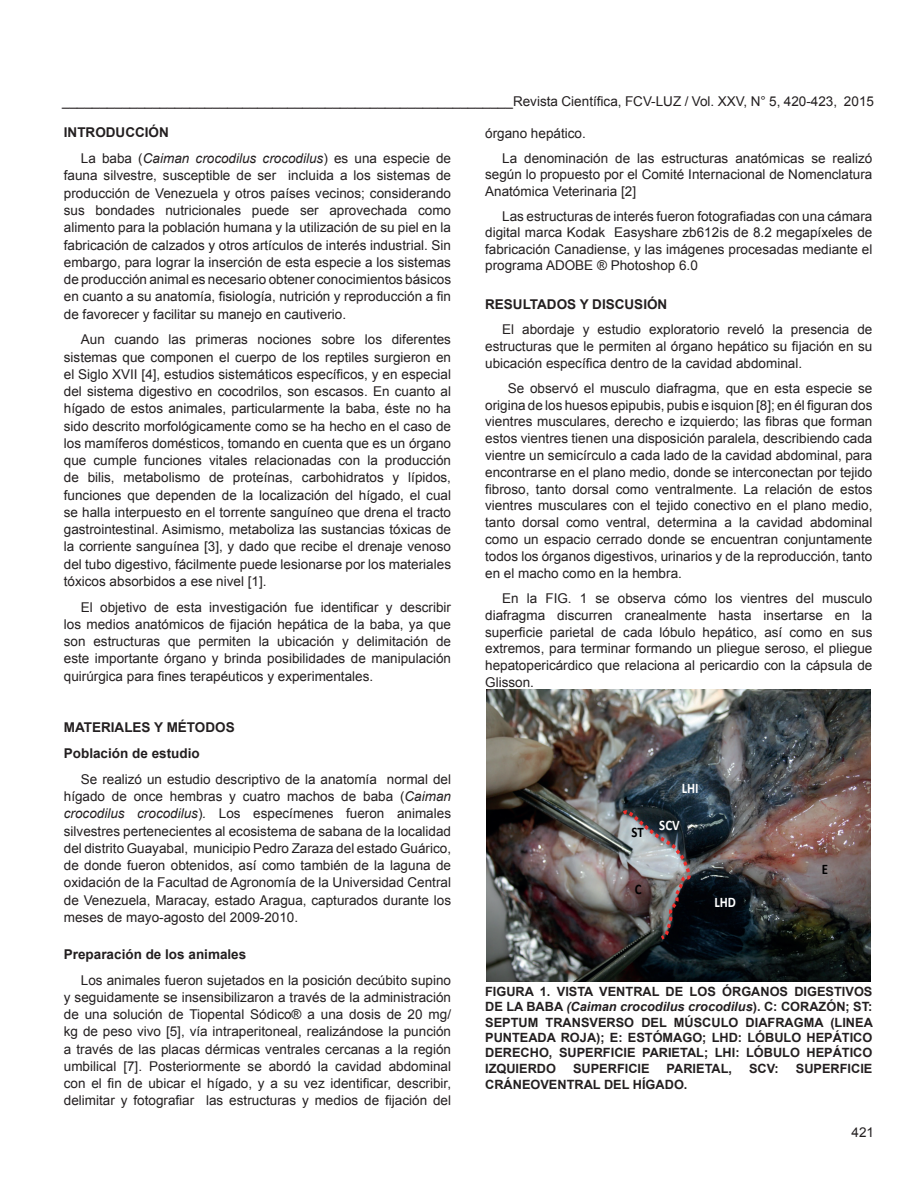
<style>
.page{position:relative;width:915px;height:1191px;background:#fff}
.page>*{position:absolute;margin:0;border:0;box-sizing:border-box;transform-origin:0 0}
.t1{font:700 14.55px "Calibri";color:#fff;scale:.88 1}
.t2{font:700 14.55px "Calibri";color:#000001;scale:.88 1}
.t3{font:13.5px/17.2px "Arial";color:#231f20;text-align:justify}
.t4{font:700 13.5px/25.8px "Arial";color:#231f20}
.t5{font:italic 13.5px/25.8px "Arial";color:#231f20}
.t6{font:700 12.75px/15.3px "Arial";color:#231f20;text-align:justify}
.s1{font-weight:700;font-style:normal}
.s2{font-style:normal}
.s3{font-style:italic}
</style>
<div class="page">
<img style="left:486px;top:689px;width:384px;height:292px">
<img style="left:619px;top:811px;width:73px;height:132px">
<p class="t3" style="left:62px;top:93px;width:813px">____________________________________________________________Revista Científica, FCV-LUZ / Vol. XXV, N° 5, 420-423, 2015</p>
<p class="t5" style="left:81px;top:120px;width:371px;text-indent:-17px"><span class="s1">INTRODUCCIÓN<br></span><span class="s2">La baba (</span>Caiman crocodilus crocodilus<span class="s2">) es una especie de</span></p>
<p class="t3" style="left:64px;top:167px;width:388px">fauna silvestre, susceptible de ser incluida a los sistemas de producción de Venezuela y otros países vecinos; considerando sus bondades nutricionales puede ser aprovechada como alimento para la población humana y la utilización de su piel en la fabricación de calzados y otros artículos de interés industrial. Sin embargo, para lograr la inserción de esta especie a los sistemas de producción animal es necesario obtener conocimientos básicos en cuanto a su anatomía, fisiología, nutrición y reproducción a fin de favorecer y facilitar su manejo en cautiverio.</p>
<p class="t3" style="left:64px;top:331px;width:388px;text-indent:17px">Aun cuando las primeras nociones sobre los diferentes sistemas que componen el cuerpo de los reptiles surgieron en el Siglo XVII [4], estudios sistemáticos específicos, y en especial del sistema digestivo en cocodrilos, son escasos. En cuanto al hígado de estos animales, particularmente la baba, éste no ha sido descrito morfológicamente como se ha hecho en el caso de los mamíferos domésticos, tomando en cuenta que es un órgano que cumple funciones vitales relacionadas con la producción de bilis, metabolismo de proteínas, carbohidratos y lípidos, funciones que dependen de la localización del hígado, el cual se halla interpuesto en el torrente sanguíneo que drena el tracto gastrointestinal. Asimismo, metaboliza las sustancias tóxicas de la corriente sanguínea [3], y dado que recibe el drenaje venoso del tubo digestivo, fácilmente puede lesionarse por los materiales tóxicos absorbidos a ese nivel [1].</p>
<p class="t3" style="left:64px;top:598px;width:388px;text-indent:17px">El objetivo de esta investigación fue identificar y describir los medios anatómicos de fijación hepática de la baba, ya que son estructuras que permiten la ubicación y delimitación de este importante órgano y brinda posibilidades de manipulación quirúrgica para fines terapéuticos y experimentales.</p>
<p class="t4" style="left:64px;top:715px;width:172px">MATERIALES Y MÉTODOS<br>Población de estudio</p>
<p class="t3" style="left:64px;top:770px;width:388px;text-indent:17px">Se realizó un estudio descriptivo de la anatomía normal del hígado de once hembras y cuatro machos de baba (<span class="s3">Caiman crocodilus crocodilus</span>)<span class="s3">.</span> Los especímenes fueron animales silvestres pertenecientes al ecosistema de sabana de la localidad del distrito Guayabal, municipio Pedro Zaraza del estado Guárico, de donde fueron obtenidos, así como también de la laguna de oxidación de la Facultad de Agronomía de la Universidad Central de Venezuela, Maracay, estado Aragua, capturados durante los meses de mayo-agosto del 2009-2010.</p>
<p class="t4" style="left:64px;top:941px;width:184px">Preparación de los animales</p>
<p class="t3" style="left:64px;top:971px;width:388px;text-indent:17px">Los animales fueron sujetados en la posición decúbito supino y seguidamente se insensibilizaron a través de la administración de una solución de Tiopental Sódico® a una dosis de 20 mg/ kg de peso vivo [5], vía intraperitoneal, realizándose la punción a través de las placas dérmicas ventrales cercanas a la región umbilical [7]. Posteriormente se abordó la cavidad abdominal con el fin de ubicar el hígado, y a su vez identificar, describir, delimitar y fotografiar las estructuras y medios de fijación del</p>
<p class="t3" style="left:502px;top:120px;width:371px;line-height:25px;text-indent:-17px">órgano hepático.<br>La denominación de las estructuras anatómicas se realizó</p>
<p class="t3" style="left:485px;top:166px;width:388px;line-height:16.5px">según lo propuesto por el Comité Internacional de Nomenclatura<br>Anatómica Veterinaria [2]</p>
<p class="t3" style="left:485px;top:208px;width:388px;line-height:16.5px;text-indent:17px">Las estructuras de interés fueron fotografiadas con una cámara digital marca Kodak Easyshare zb612is de 8.2 megapíxeles de fabricación Canadiense, y las imágenes procesadas mediante el programa ADOBE ® Photoshop 6.0</p>
<p class="t4" style="left:485px;top:291px;width:184px">RESULTADOS Y DISCUSIÓN</p>
<p class="t3" style="left:485px;top:321px;width:388px;line-height:16.8px;text-indent:17px">El abordaje y estudio exploratorio reveló la presencia de estructuras que le permiten al órgano hepático su fijación en su ubicación específica dentro de la cavidad abdominal.</p>
<p class="t3" style="left:485px;top:380px;width:388px;line-height:16.8px;text-indent:23px">Se observó el musculo diafragma, que en esta especie se origina de los huesos epipubis, pubis e isquion [8]; en él figuran dos vientres musculares, derecho e izquierdo; las fibras que forman estos vientres tienen una disposición paralela, describiendo cada vientre un semicírculo a cada lado de la cavidad abdominal, para encontrarse en el plano medio, donde se interconectan por tejido fibroso, tanto dorsal como ventralmente. La relación de estos vientres musculares con el tejido conectivo en el plano medio, tanto dorsal como ventral, determina a la cavidad abdominal como un espacio cerrado donde se encuentran conjuntamente todos los órganos digestivos, urinarios y de la reproducción, tanto en el macho como en la hembra.</p>
<p class="t3" style="left:485px;top:590px;width:388px;line-height:16.8px;text-indent:17px">En la FIG. 1 se observa cómo los vientres del musculo diafragma discurren cranealmente hasta insertarse en la superficie parietal de cada lóbulo hepático, así como en sus extremos, para terminar formando un pliegue seroso, el pliegue hepatopericárdico que relaciona al pericardio con la cápsula de Glisson.</p>
<p class="t2" style="left:631px;top:822px;width:16px">ST</p>
<p class="t1" style="left:681px;top:778px;width:21px">LHI</p>
<p class="t1" style="left:659px;top:816px;width:25px">SCV</p>
<p class="t2" style="left:634px;top:879px;width:9px">C</p>
<p class="t1" style="left:714px;top:892px;width:26px">LHD</p>
<p class="t2" style="left:821px;top:859px;width:9px">E</p>
<p class="t6" style="left:485px;top:984px;width:389px">FIGURA 1. VISTA VENTRAL DE LOS ÓRGANOS DIGESTIVOS DE LA BABA <span class="s3">(Caiman crocodilus crocodilus</span>). C: CORAZÓN; ST:<br>SEPTUM TRANSVERSO DEL MÚSCULO DIAFRAGMA (LINEA PUNTEADA ROJA); E: ESTÓMAGO; LHD: LÓBULO HEPÁTICO DERECHO, SUPERFICIE PARIETAL; LHI: LÓBULO HEPÁTICO IZQUIERDO</p>
<p class="t6" style="left:573px;top:1060px;width:78px">SUPERFICIE</p>
<p class="t6" style="left:666px;top:1060px;width:67px">PARIETAL,</p>
<p class="t6" style="left:748px;top:1060px;width:31px">SCV:</p>
<p class="t6" style="left:795px;top:1060px;width:78px">SUPERFICIE</p>
<p class="t6" style="left:485px;top:1077px;width:204px">CRÁNEOVENTRAL DEL HÍGADO.</p>
<p class="t3" style="left:851px;top:1123px;width:24px">421</p>
</div>
